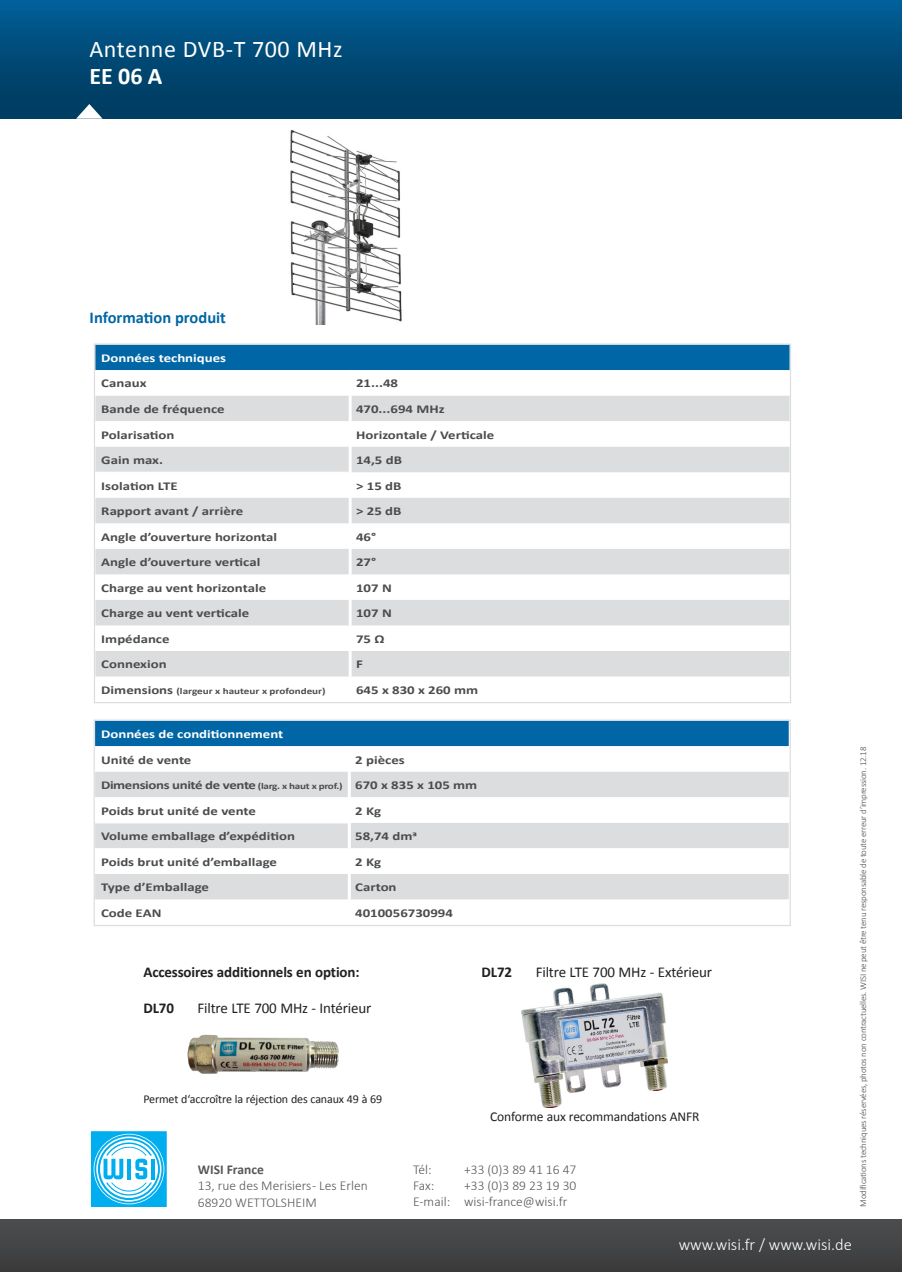
<style>
.page{position:relative;width:902px;height:1272px;background:#fff}
.page>*{position:absolute;margin:0;border:0;box-sizing:border-box;transform-origin:0 0}
.Headline_H2_15_Pt{font:24px "Calibri";letter-spacing:.025em;color:#fff}
.Headline_H2_15_Pt-2{font:700 24px "Calibri";color:#fff}
.t1{font:300 16.5px "Calibri";color:#fff}
.Subheading{font:700 16.5px "Calibri";color:#0166a5}
.t2{font:15px "Calibri";letter-spacing:-.01em;color:#231f20}
.t3{font:700 15px "Calibri";letter-spacing:-.01em;color:#231f20}
.t4{font:300 13.5px/16.2px "Calibri";color:#57585a}
.t5{font:13.5px "Calibri";letter-spacing:-.01em;color:#231f20}
.t6{font:700 13.5px "Calibri";color:#57585a}
.t7{font:700 12px "Calibri";color:#4b4c4d;scale:1.23 1}
.t8{font:12px "Calibri";letter-spacing:-.01em;color:#231f20}
.t9{font:700 12px "Calibri";color:#fff;scale:1.23 1}
.t10{font:700 12px "Calibri";letter-spacing:-.025em;color:#4b4c4d;scale:1.23 1}
.t11{font:300 9px "Calibri";letter-spacing:-.025em;color:#4b4c4d}
.t12{font:700 9px "Calibri";color:#4b4c4d;scale:1.23 1}
.s1{font-size:12px}
.s2{font-size:9px}
</style>
<div class="page">
<div style="left:90px;top:1130px;width:77px;height:77px;background:#00aeef"></div>
<svg style="left:94px;top:1133px;width:70px;height:71px"></svg>
<svg style="left:94px;top:1134px;width:69px;height:69px"></svg>
<svg style="left:96px;top:1136px;width:65px;height:65px"></svg>
<svg style="left:98px;top:1138px;width:62px;height:61px"></svg>
<svg style="left:100px;top:1139px;width:58px;height:58px"></svg>
<hr style="left:151px;top:1158px;width:4px;height:21px;background:#00aeef">
<svg style="left:103px;top:1141px;width:49px;height:55px"></svg>
<div style="left:90px;top:1130px;width:78px;height:77px;border:1px solid #fff"></div>
<div style="left:0;top:0;width:901px;height:118px;background:linear-gradient(to bottom,#015e97,#00395b)"></div>
<svg style="left:76px;top:104px;width:26px;height:15px"></svg>
<div style="left:0;top:1219px;width:901px;height:52px;background:#454647"></div>
<img style="left:290px;top:129px;width:112px;height:195px">
<div style="left:96px;top:345px;width:693px;height:25px;background:#0166a5"></div>
<svg style="left:96px;top:370px;width:693px;height:307px"></svg>
<svg style="left:96px;top:396px;width:693px;height:280px;fill:#dcdddf"></svg>
<svg style="left:96px;top:421px;width:693px;height:26px"></svg>
<svg style="left:96px;top:447px;width:693px;height:76px;fill:#dcdddf"></svg>
<hr style="left:348px;top:370px;width:3px;height:26px;background:#fff">
<hr style="left:348px;top:396px;width:3px;height:25px;background:#fff">
<hr style="left:348px;top:421px;width:3px;height:26px;background:#fff">
<hr style="left:348px;top:447px;width:3px;height:25px;background:#fff">
<hr style="left:348px;top:472px;width:3px;height:26px;background:#fff">
<hr style="left:348px;top:498px;width:3px;height:25px;background:#fff">
<hr style="left:348px;top:523px;width:3px;height:26px;background:#fff">
<hr style="left:348px;top:549px;width:3px;height:25px;background:#fff">
<hr style="left:348px;top:574px;width:3px;height:26px;background:#fff">
<hr style="left:348px;top:600px;width:3px;height:25px;background:#fff">
<hr style="left:348px;top:625px;width:3px;height:26px;background:#fff">
<hr style="left:348px;top:651px;width:3px;height:25px;background:#fff">
<hr style="left:348px;top:676px;width:3px;height:26px;background:#fff">
<hr style="left:95px;top:471px;width:253px;height:2px;background:#fff">
<img style="left:187px;top:1034px;width:152px;height:40px">
<img style="left:522px;top:983px;width:145px;height:124px">
<div style="left:96px;top:721px;width:692px;height:25px;background:#0166a5"></div>
<svg style="left:96px;top:746px;width:692px;height:154px"></svg>
<div style="left:96px;top:771px;width:692px;height:128px;background:#dcdddf"></div>
<svg style="left:96px;top:797px;width:692px;height:76px"></svg>
<hr style="left:348px;top:746px;width:3px;height:25px;background:#fff">
<hr style="left:348px;top:771px;width:3px;height:26px;background:#fff">
<hr style="left:348px;top:797px;width:3px;height:25px;background:#fff">
<hr style="left:348px;top:822px;width:3px;height:26px;background:#fff">
<hr style="left:348px;top:848px;width:3px;height:25px;background:#fff">
<hr style="left:348px;top:873px;width:3px;height:26px;background:#fff">
<hr style="left:348px;top:899px;width:3px;height:25px;background:#fff">
<hr style="left:95px;top:822px;width:253px;height:1px;background:#fff">
<div style="left:94px;top:719px;width:696px;height:207px;border:1px solid #dcdddf"></div>
<p class="Headline_H2_15_Pt" style="left:89px;top:33px;width:255px">Antenne DVB-T 700 MHz</p>
<p class="Headline_H2_15_Pt-2" style="left:89px;top:61px;width:75px">EE 06 A</p>
<p class="Subheading" style="left:90px;top:307px;width:138px">Information produit</p>
<p class="t9" style="left:101px;top:350px;width:103px">Données techniques</p>
<p class="t7" style="left:101px;top:376px;width:38px">Canaux</p>
<p class="t7" style="left:356px;top:376px;width:36px">21...48</p>
<p class="t7" style="left:101px;top:401px;width:102px">Bande de fréquence</p>
<p class="t7" style="left:356px;top:401px;width:73px">470...694 MHz</p>
<p class="t7" style="left:101px;top:427px;width:61px">Polarisation</p>
<p class="t7" style="left:356px;top:427px;width:114px">Horizontale / Verticale</p>
<p class="t7" style="left:101px;top:452px;width:52px">Gain max.</p>
<p class="t7" style="left:356px;top:452px;width:39px">14,5 dB</p>
<p class="t7" style="left:101px;top:478px;width:64px">Isolation LTE</p>
<p class="t7" style="left:356px;top:478px;width:38px">&gt; 15 dB</p>
<p class="t7" style="left:101px;top:503px;width:117px">Rapport avant / arrière</p>
<p class="t7" style="left:356px;top:503px;width:38px">&gt; 25 dB</p>
<p class="t7" style="left:101px;top:529px;width:144px">Angle d’ouverture horizontal</p>
<p class="t7" style="left:356px;top:529px;width:18px">46°</p>
<p class="t7" style="left:101px;top:554px;width:131px">Angle d’ouverture vertical</p>
<p class="t7" style="left:356px;top:554px;width:18px">27°</p>
<p class="t7" style="left:101px;top:580px;width:135px">Charge au vent horizontale</p>
<p class="t7" style="left:356px;top:580px;width:30px">107 N</p>
<p class="t7" style="left:101px;top:605px;width:122px">Charge au vent verticale</p>
<p class="t7" style="left:356px;top:605px;width:30px">107 N</p>
<p class="t7" style="left:101px;top:631px;width:57px">Impédance</p>
<p class="t7" style="left:356px;top:631px;width:25px">75 Ω</p>
<p class="t7" style="left:101px;top:656px;width:55px">Connexion</p>
<p class="t7" style="left:356px;top:656px;width:7px">F</p>
<p class="t12" style="left:101px;top:685px;width:184px"><span class="s1">Dimensions</span> (largeur x hauteur x profondeur)</p>
<p class="t7" style="left:356px;top:682px;width:101px">645 x 830 x 260 mm</p>
<p class="t9" style="left:101px;top:726px;width:150px">Données de conditionnement</p>
<p class="t7" style="left:101px;top:751px;width:75px">Unité de vente</p>
<p class="t7" style="left:355px;top:751px;width:42px">2 pièces</p>
<p class="t10" style="left:101px;top:777px;width:198px">Dimensions unité de vente <span class="s2">(larg. x haut x prof.)</span></p>
<p class="t7" style="left:355px;top:777px;width:101px">670 x 835 x 105 mm</p>
<p class="t7" style="left:101px;top:802px;width:127px">Poids brut unité de vente</p>
<p class="t7" style="left:355px;top:802px;width:23px">2 Kg</p>
<p class="t7" style="left:101px;top:828px;width:159px">Volume emballage d’expédition</p>
<p class="t7" style="left:355px;top:828px;width:52px">58,74 dm3</p>
<p class="t7" style="left:101px;top:854px;width:145px">Poids brut unité d’emballage</p>
<p class="t7" style="left:355px;top:854px;width:23px">2 Kg</p>
<p class="t7" style="left:101px;top:879px;width:89px">Type d’Emballage</p>
<p class="t7" style="left:355px;top:879px;width:35px">Carton</p>
<p class="t7" style="left:101px;top:905px;width:51px">Code EAN</p>
<p class="t7" style="left:355px;top:905px;width:81px">4010056730994</p>
<p class="t3" style="left:143px;top:962px;width:218px">Accessoires additionnels en option:</p>
<p class="t3" style="left:143px;top:998px;width:32px">DL70</p>
<p class="t2" style="left:197px;top:998px;width:176px">Filtre LTE 700 MHz - Intérieur</p>
<p class="t3" style="left:481px;top:962px;width:32px">DL72</p>
<p class="t2" style="left:535px;top:962px;width:178px">Filtre LTE 700 MHz - Extérieur</p>
<p class="t8" style="left:143px;top:1091px;width:240px">Permet d‘accroître la réjection des canaux 49 à 69</p>
<p class="t6" style="left:198px;top:1160px;width:67px">WISI France</p>
<p class="t4" style="left:198px;top:1177px;width:171px">13, rue des Merisiers - Les Erlen<br>68920 WETTOLSHEIM</p>
<p class="t5" style="left:490px;top:1107px;width:211px">Conforme aux recommandations ANFR</p>
<p class="t4" style="left:413px;top:1161px;width:20px">Tél:</p>
<p class="t4" style="left:464px;top:1161px;width:114px">+33 (0)3 89 41 16 47</p>
<p class="t4" style="left:413px;top:1177px;width:23px">Fax:</p>
<p class="t4" style="left:413px;top:1177px;width:165px;text-indent:51px">+33 (0)3 89 23 19 30<br>E-mail: wisi-france@wisi.fr</p>
<p class="t11" style="left:857px;top:1206px;width:461px;rotate:-90deg">Modifications techniques réservées, photos non contractuelles. WISI ne peut être tenu responsable de toute erreur d’impression. 12.18</p>
<h2 class="t1" style="left:678px;top:1233px;width:175px">www.wisi.fr / www.wisi.de</h2>
</div>
